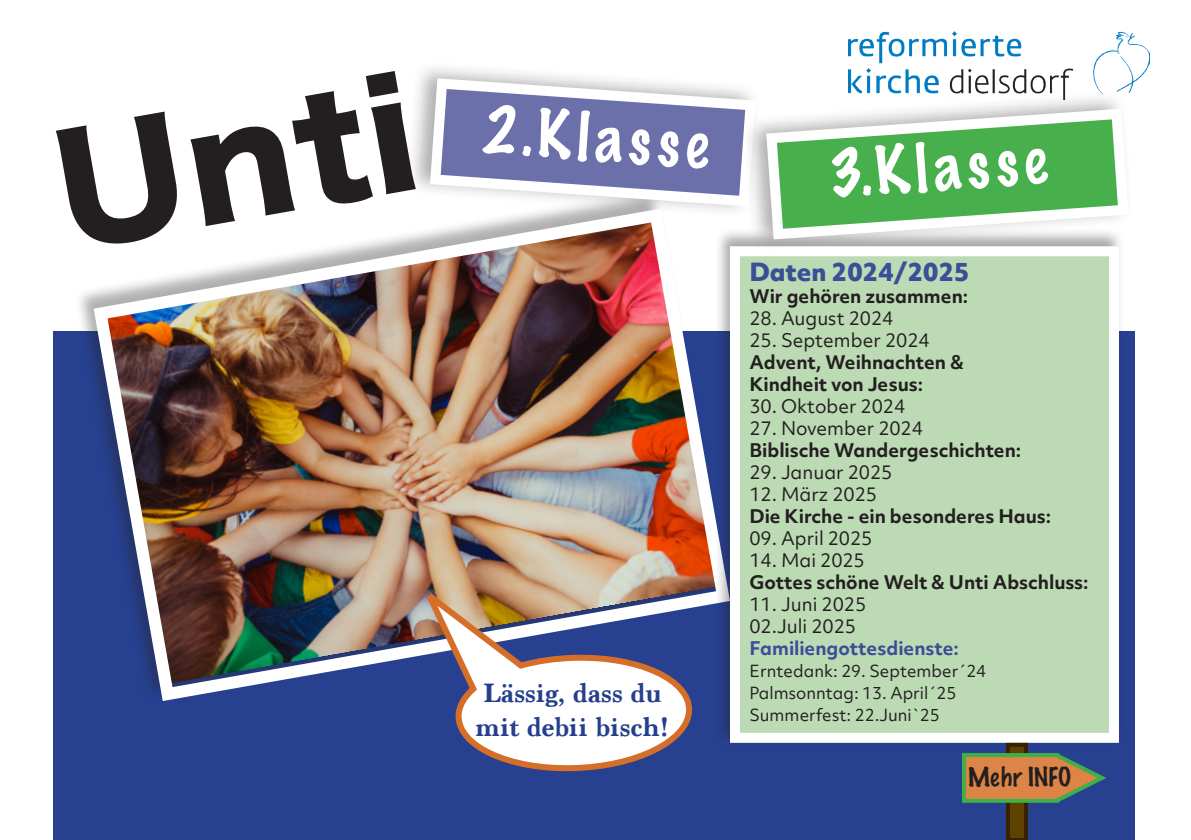
<style>
.page{position:relative;width:1191px;height:840px;background:#fff}
.page>*{position:absolute;margin:0;border:0;box-sizing:border-box;transform-origin:0 0}
.t1{font:144px "Hira Kaku Std W8";color:#231f20}
.t2{font:100 60px "Marker Felt";color:#fff}
.t3{font:700 28px/33.6px "Marion";color:#253f8e}
.t4{font:800 24px "Objektiv Mk 2";color:#394f97}
.t5{font:100 24px "Marker Felt";color:#231f20}
.t6{font:700 18px/22px "Objektiv Mk 2";color:#231f20}
.t7{font:18px "Objektiv Mk 2";color:#231f20}
.t8{font:700 18px "Objektiv Mk 2";color:#394f97}
.t9{font:16px "Objektiv Mk 2";color:#231f20}
</style>
<div class="page">
<div style="left:53px;top:331px;width:1081px;height:508px;background:#274190"></div>
<div style="left:73px;top:188px;width:657px;height:512px;background:#231f20;opacity:.36"></div>
<img style="left:87px;top:201px;width:643px;height:500px">
<div style="left:406px;top:60px;width:355px;height:158px;background:#231f20;opacity:.36"></div>
<svg style="left:425px;top:73px;width:336px;height:139px"></svg>
<img style="left:848px;top:31px;width:301px;height:60px">
<div style="left:714px;top:227px;width:410px;height:518px;background:#231f20;opacity:.4"></div>
<div style="left:730px;top:246px;width:389px;height:496px;background:#bcdab4;border:10px solid #fff"></div>
<svg style="left:413px;top:576px;width:282px;height:196px"></svg>
<svg style="left:960px;top:742px;width:151px;height:97px"></svg>
<div style="left:742px;top:91px;width:392px;height:160px;background:#231f20;opacity:.36"></div>
<svg style="left:761px;top:103px;width:372px;height:141px"></svg>
<p class="t1" style="left:44px;top:114px;width:362px;rotate:-10deg">Unti</p>
<p class="t2" style="left:486px;top:82px;width:228px;rotate:4deg">2.Klasse</p>
<p class="t3" style="left:475px;top:676px;width:195px">Lässig, dass du mit debii bisch!</p>
<p class="t2" style="left:825px;top:127px;width:219px;rotate:-4deg">3.Klasse</p>
<p class="t4" style="left:749px;top:254px;width:222px">Daten 2024/2025</p>
<p class="t6" style="left:749px;top:284px;width:220px">Wir gehören zusammen:</p>
<p class="t7" style="left:749px;top:305px;width:145px">28. August 2024</p>
<p class="t7" style="left:749px;top:327px;width:182px">25. September 2024</p>
<p class="t6" style="left:749px;top:350px;width:216px">Advent, Weihnachten &amp;<br>Kindheit von Jesus:</p>
<p class="t7" style="left:749px;top:393px;width:157px">30. Oktober 2024</p>
<p class="t7" style="left:749px;top:415px;width:175px">27. November 2024</p>
<p class="t6" style="left:749px;top:438px;width:273px">Biblische Wandergeschichten:</p>
<p class="t7" style="left:749px;top:459px;width:145px">29. Januar 2025</p>
<p class="t7" style="left:749px;top:481px;width:129px">12. März 2025</p>
<p class="t6" style="left:749px;top:504px;width:303px">Die Kirche - ein besonderes Haus:</p>
<p class="t7" style="left:749px;top:525px;width:125px">09. April 2025</p>
<p class="t7" style="left:749px;top:547px;width:117px">14. Mai 2025</p>
<p class="t6" style="left:749px;top:570px;width:341px">Gottes schöne Welt &amp; Unti Abschluss:</p>
<p class="t7" style="left:749px;top:591px;width:118px">11. Juni 2025</p>
<p class="t7" style="left:749px;top:613px;width:108px">02.Juli 2025</p>
<p class="t8" style="left:749px;top:635px;width:211px">Familiengottesdienste:</p>
<p class="t9" style="left:749px;top:660px;width:238px">Erntedank: 29. September´24</p>
<p class="t9" style="left:749px;top:682px;width:208px">Palmsonntag: 13. April´25</p>
<p class="t9" style="left:749px;top:704px;width:192px">Summerfest: 22.Juni`25</p>
<p class="t5" style="left:968px;top:757px;width:105px">Mehr INFO</p>
</div>
